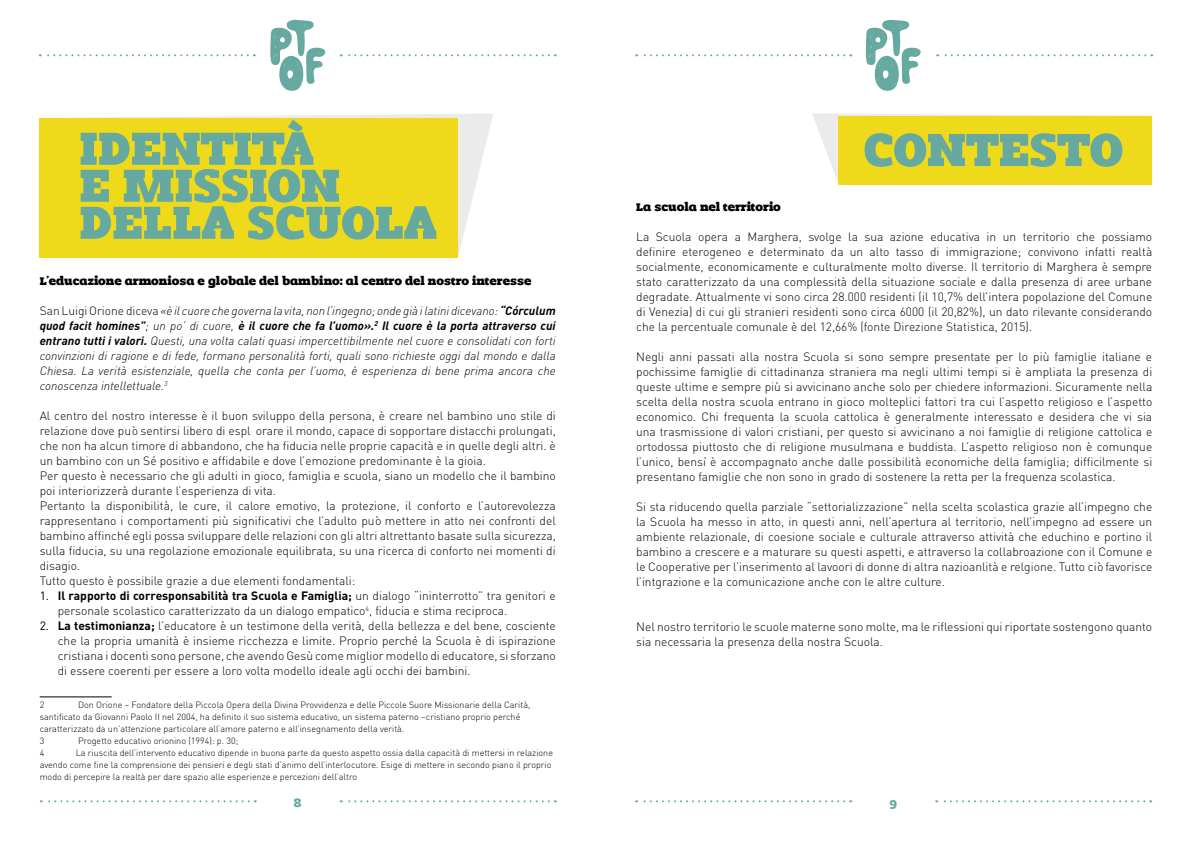
<style>
.page{position:relative;width:1191px;height:842px;background:#fff}
.page>*{position:absolute;margin:0;border:0;box-sizing:border-box;transform-origin:0 0}
.t1{font:50px/37px "Romeral";color:#65a9a0}
.t2{font:13px "Romeral";color:#65a9a0}
.t3{font:300 12px/15px "DIN";color:#000;text-align:justify}
.t4{font:italic 300 12px/15px "DIN";color:#000;text-align:justify}
.t5{font:12px "Romeral";color:#000}
.t6{font:300 9px/12px "DIN";color:#000}
.s1{font-style:normal}
.s2{font-weight:700}
.s3{font-weight:400}
</style>
<div class="page">
<svg style="left:270px;top:20px;width:55px;height:71px"></svg>
<svg style="left:865px;top:20px;width:55px;height:71px"></svg>
<svg style="left:40px;top:54px;width:208px;height:2px"></svg>
<svg style="left:636px;top:54px;width:208px;height:2px"></svg>
<svg style="left:341px;top:54px;width:208px;height:2px"></svg>
<svg style="left:937px;top:54px;width:208px;height:2px"></svg>
<svg style="left:41px;top:800px;width:208px;height:2px"></svg>
<svg style="left:636px;top:800px;width:208px;height:2px"></svg>
<svg style="left:341px;top:800px;width:208px;height:2px"></svg>
<svg style="left:936px;top:800px;width:208px;height:2px"></svg>
<svg style="left:812px;top:113px;width:306px;height:68px"></svg>
<div style="left:838px;top:116px;width:314px;height:68px;background:#eeda1b"></div>
<svg style="left:102px;top:113px;width:391px;height:142px"></svg>
<div style="left:40px;top:118px;width:418px;height:140px;background:#eeda1b"></div>
<hr style="left:40px;top:696px;width:72px;height:1px;background:#000">
<h1 class="t1" style="left:79px;top:130px;width:359px">IDENTITÀ<br>E MISSION<br>DELLA SCUOLA</h1>
<p class="t5" style="left:40px;top:274px;width:493px">L’educazione armoniosa e globale del bambino: al centro del nostro interesse</p>
<p class="t4" style="left:40px;top:303px;width:517px"><span class="s1">San Luigi Orione diceva</span> «è il cuore che governa la vita, non l’ingegno; onde già i latini dicevano: <span class="s2">“Córculum quod facit homines”</span>; un po’ di cuore, <span class="s2">è il cuore che fa l’uomo».</span><sup>2</sup> <span class="s2">Il cuore è la porta attraverso cui entrano tutti i valori.</span> Questi, una volta calati quasi impercettibilmente nel cuore e consolidati con forti convinzioni di ragione e di fede, formano personalità forti, quali sono richieste oggi dal mondo e dalla Chiesa. La verità esistenziale, quella che conta per l’uomo, è esperienza di bene prima ancora che conoscenza intellettuale.<sup>3</sup></p>
<p class="t3" style="left:40px;top:408px;width:517px;text-align:left">Al centro del nostro interesse è il buon sviluppo della persona, è creare nel bambino uno stile di relazione dove può sentirsi libero di espl orare il mondo, capace di sopportare distacchi prolungati, che non ha alcun timore di abbandono, che ha fiducia nelle proprie capacità e in quelle degli altri. è un bambino con un Sé positivo e affidabile e dove l’emozione predominante è la gioia.<br>Per questo è necessario che gli adulti in gioco, famiglia e scuola, siano un modello che il bambino poi interiorizzerà durante l’esperienza di vita.<br>Pertanto la disponibilità, le cure, il calore emotivo, la protezione, il conforto e l’autorevolezza rappresentano i comportamenti più significativi che l’adulto può mettere in atto nei confronti del bambino affinché egli possa sviluppare delle relazioni con gli altri altrettanto basate sulla sicurezza, sulla fiducia, su una regolazione emozionale equilibrata, su una ricerca di conforto nei momenti di disagio.<br>Tutto questo è possibile grazie a due elementi fondamentali:</p>
<p class="t3" style="left:58px;top:588px;width:499px;text-indent:-18px"><span class="s3">1.</span> <span class="s2">Il rapporto di corresponsabilità tra Scuola e Famiglia;</span> un dialogo “ininterrotto” tra genitori e personale scolastico caratterizzato da un dialogo empatico<sup>4</sup>, fiducia e stima reciproca.</p>
<p class="t3" style="left:58px;top:618px;width:499px;text-indent:-18px"><span class="s3">2.</span> <span class="s2">La testimonianza;</span> l’educatore è un testimone della verità, della bellezza e del bene, cosciente che la propria umanità è insieme ricchezza e limite. Proprio perché la Scuola è di ispirazione cristiana i docenti sono persone, che avendo Gesù come miglior modello di educatore, si sforzano di essere coerenti per essere a loro volta modello ideale agli occhi dei bambini.</p>
<p class="t6" style="left:40px;top:699px;width:6px">2</p>
<p class="t6" style="left:40px;top:699px;width:492px;text-indent:38px">Don Orione – Fondatore della Piccola Opera della Divina Provvidenza e delle Piccole Suore Missionarie della Carità, santificato da Giovanni Paolo II nel 2004, ha definito il suo sistema educativo, un sistema paterno –cristiano proprio perché caratterizzato da un’attenzione particolare all’amore paterno e all’insegnamento della verità.<br>3</p>
<p class="t6" style="left:78px;top:735px;width:162px">Progetto educativo orionino (1994): p. 30;</p>
<p class="t6" style="left:40px;top:747px;width:515px;text-indent:36px">La riuscita dell’intervento educativo dipende in buona parte da questo aspetto ossia dalla capacità di mettersi in relazione avendo come fine la comprensione dei pensieri e degli stati d’animo dell’interlocutore. Esige di mettere in secondo piano il proprio modo di percepire la realtà per dare spazio alle esperienze e percezioni dell’altro</p>
<p class="t6" style="left:40px;top:747px;width:6px">4</p>
<h1 class="t1" style="left:863px;top:131px;width:261px">CONTESTO</h1>
<p class="t5" style="left:636px;top:200px;width:146px">La scuola nel territorio</p>
<p class="t3" style="left:636px;top:229px;width:517px">La Scuola opera a Marghera, svolge la sua azione educativa in un territorio che possiamo definire eterogeneo e determinato da un alto tasso di immigrazione; convivono infatti realtà socialmente, economicamente e culturalmente molto diverse. Il territorio di Marghera è sempre stato caratterizzato da una complessità della situazione sociale e dalla presenza di aree urbane degradate. Attualmente vi sono circa 28.000 residenti (il 10,7% dell’intera popolazione del Comune di Venezia) di cui gli stranieri residenti sono circa 6000 (il 20,82%), un dato rilevante considerando che la percentuale comunale è del 12,66% (fonte Direzione Statistica, 2015).</p>
<p class="t3" style="left:636px;top:349px;width:517px">Negli anni passati alla nostra Scuola si sono sempre presentate per lo più famiglie italiane e pochissime famiglie di cittadinanza straniera ma negli ultimi tempi si è ampliata la presenza di queste ultime e sempre più si avvicinano anche solo per chiedere informazioni. Sicuramente nella scelta della nostra scuola entrano in gioco molteplici fattori tra cui l’aspetto religioso e l’aspetto economico. Chi frequenta la scuola cattolica è generalmente interessato e desidera che vi sia una trasmissione di valori cristiani, per questo si avvicinano a noi famiglie di religione cattolica e ortodossa piuttosto che di religione musulmana e buddista. L’aspetto religioso non è comunque l’unico, bensì è accompagnato anche dalle possibilità economiche della famiglia; difficilmente si presentano famiglie che non sono in grado di sostenere la retta per la frequenza scolastica.</p>
<p class="t3" style="left:636px;top:499px;width:517px">Si sta riducendo quella parziale “settorializzazione” nella scelta scolastica grazie all’impegno che la Scuola ha messo in atto, in questi anni, nell’apertura al territorio, nell’impegno ad essere un ambiente relazionale, di coesione sociale e culturale attraverso attività che educhino e portino il bambino a crescere e a maturare su questi aspetti, e attraverso la collabroazione con il Comune e le Cooperative per l’inserimento al lavoori di donne di altra nazioanlità e relgione. Tutto ciò favorisce l’intgrazione e la comunicazione anche con le altre culture.</p>
<p class="t3" style="left:636px;top:619px;width:517px">Nel nostro territorio le scuole materne sono molte, ma le riflessioni qui riportate sostengono quanto sia necessaria la presenza della nostra Scuola.</p>
<p class="t2" style="left:294px;top:795px;width:9px">8</p>
<p class="t2" style="left:889px;top:795px;width:9px">9</p>
</div>
